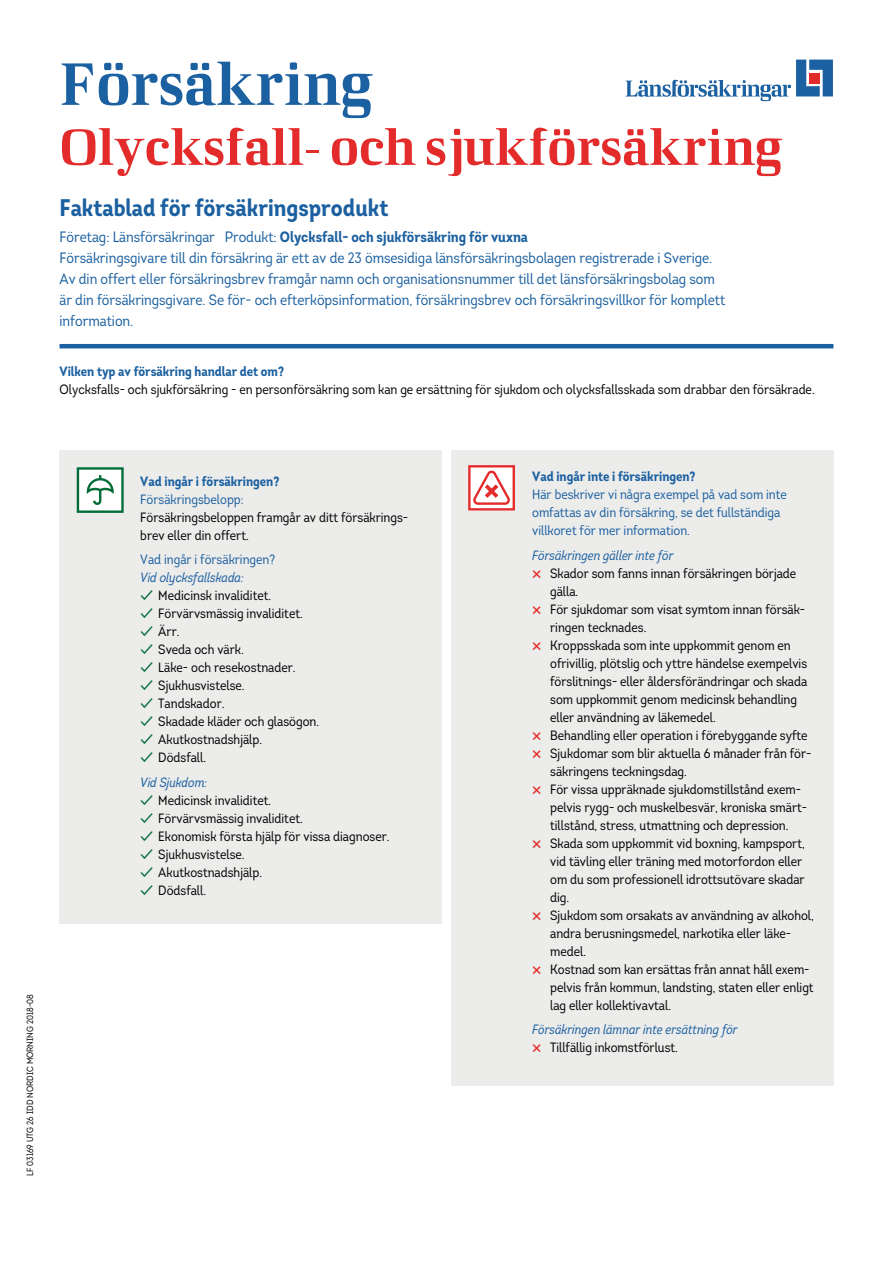
<style>
.page{position:relative;width:893px;height:1263px;background:#fff}
.page>*{position:absolute;margin:0;border:0;box-sizing:border-box;transform-origin:0 0}
.t1{font:60px "LF Rubrik";color:#1b60a0}
.t2{font:51px "LF Rubrik";color:#e42b2b}
.t3{font:700 24px "Intro Cond";color:#1b60a0}
.t4{font:15px/21px "Intro Cond";color:#1b60a0}
.t5{font:13.5px/18px "Intro Cond";color:#000}
.t6{font:13.5px/18px "Intro Cond";color:#1b60a0}
.t7{font:italic 13.5px/24.5px "Intro Cond";color:#1b60a0}
.t8{font:700 13.5px "Intro Cond";color:#1b60a0}
.t9{font:9px "Intro Cond";color:#000}
.s1{font-weight:700}
.s2{color:#006c37}
.s3{font-style:normal;color:#000}
</style>
<div class="page">
<svg style="left:625px;top:60px;width:208px;height:41px"></svg>
<div style="left:809px;top:73px;width:11px;height:10px;background:#e42b2b"></div>
<div style="left:60px;top:450px;width:382px;height:474px;background:#ececeb"></div>
<div style="left:451px;top:450px;width:382px;height:636px;background:#ececeb"></div>
<svg style="left:468px;top:465px;width:47px;height:45px;background:#f5b4b4"></svg>
<hr style="left:60px;top:344px;width:773px;height:4px;background:#1b60a0">
<svg style="left:77px;top:467px;width:47px;height:46px;background:#b6d5c6"></svg>
<h1 class="t1" style="left:60px;top:47px;width:315px">Försäkring</h1>
<h2 class="t2" style="left:60px;top:116px;width:724px">Olycksfall- och sjukförsäkring</h2>
<h3 class="t3" style="left:60px;top:192px;width:330px">Faktablad för försäkringsprodukt</h3>
<p class="t4" style="left:60px;top:226px;width:667px">Företag: Länsförsäkringar Produkt: <span class="s1">Olycksfall- och sjukförsäkring för vuxna<br></span>Försäkringsgivare till din försäkring är ett av de 23 ömsesidiga länsförsäkringsbolagen registrerade i Sverige.<br>Av din offert eller försäkringsbrev framgår namn och organisationsnummer till det länsförsäkringsbolag som är din försäkringsgivare. Se för- och efterköpsinformation, försäkringsbrev och försäkringsvillkor för komplett information.</p>
<p class="t8" style="left:60px;top:362px;width:226px">Vilken typ av försäkring handlar det om?</p>
<p class="t5" style="left:60px;top:380px;width:757px">Olycksfalls- och sjukförsäkring - en personförsäkring som kan ge ersättning för sjukdom och olycksfallsskada som drabbar den försäkrade.</p>
<p class="t9" style="left:24px;top:1176px;width:183px;rotate:-90deg">LF 03169 UTG 26 IDD NORDIC MORNING 2018-08</p>
<p class="t8" style="left:140px;top:472px;width:141px">Vad ingår i försäkringen?</p>
<p class="t6" style="left:140px;top:490px;width:105px">Försäkringsbelopp:</p>
<p class="t5" style="left:140px;top:508px;width:269px">Försäkringsbeloppen framgår av ditt försäkrings&shy;brev eller din offert.</p>
<p class="t6" style="left:140px;top:550px;width:136px">Vad ingår i försäkringen?</p>
<p class="t7" style="left:140px;top:565px;width:105px">Vid olycksfallskada:</p>
<p class="t5" style="left:140px;top:586px;width:132px"><span class="s2">✓</span> Medicinsk invaliditet.</p>
<p class="t5" style="left:140px;top:604px;width:164px"><span class="s2">✓</span> Förvärvsmässig invaliditet.</p>
<p class="t5" style="left:140px;top:622px;width:41px"><span class="s2">✓</span> Ärr.</p>
<p class="t5" style="left:140px;top:640px;width:105px"><span class="s2">✓</span> Sveda och värk.</p>
<p class="t5" style="left:140px;top:658px;width:157px"><span class="s2">✓</span> Läke- och resekostnader.</p>
<p class="t5" style="left:140px;top:676px;width:106px"><span class="s2">✓</span> Sjukhusvistelse.</p>
<p class="t5" style="left:140px;top:694px;width:86px"><span class="s2">✓</span> Tandskador.</p>
<p class="t5" style="left:140px;top:712px;width:180px"><span class="s2">✓</span> Skadade kläder och glasögon.</p>
<p class="t5" style="left:140px;top:730px;width:123px"><span class="s2">✓</span> Akutkostnadshjälp.</p>
<p class="t7" style="left:140px;top:745px;width:68px"><span class="s2">✓</span> <span class="s3">Dödsfall.<br></span>Vid Sjukdom:</p>
<p class="t5" style="left:140px;top:791px;width:132px"><span class="s2">✓</span> Medicinsk invaliditet.</p>
<p class="t5" style="left:140px;top:809px;width:164px"><span class="s2">✓</span> Förvärvsmässig invaliditet.</p>
<p class="t5" style="left:140px;top:827px;width:251px"><span class="s2">✓</span> Ekonomisk första hjälp för vissa diagnoser.</p>
<p class="t5" style="left:140px;top:845px;width:106px"><span class="s2">✓</span> Sjukhusvistelse.</p>
<p class="t5" style="left:140px;top:863px;width:123px"><span class="s2">✓</span> Akutkostnadshjälp.</p>
<p class="t5" style="left:140px;top:881px;width:67px"><span class="s2">✓</span> Dödsfall.</p>
<p class="t8" style="left:532px;top:468px;width:165px">Vad ingår inte i försäkringen?</p>
<p class="t6" style="left:532px;top:485px;width:256px">Här beskriver vi några exempel på vad som inte omfattas av din försäkring, se det fullständiga villkoret för mer information.</p>
<p class="t7" style="left:532px;top:543px;width:143px">Försäkringen gäller inte för</p>
<p class="t5" style="left:550px;top:564px;width:265px">Skador som fanns innan försäkringen började gälla.<br>För sjukdomar som visat symtom innan försäk&shy;ringen tecknades.<br>Kroppsskada som inte uppkommit genom en ofrivillig, plötslig och yttre händelse exempelvis förslitnings- eller åldersförändringar och skada som uppkommit genom medicinsk behandling eller användning av läkemedel.<br>Behandling eller operation i förebyggande syfte Sjukdomar som blir aktuella 6 månader från för&shy;säkringens teckningsdag.<br>För vissa uppräknade sjukdomstillstånd exem&shy;pelvis rygg- och muskelbesvär, kroniska smärt&shy;tillstånd, stress, utmattning och depression.<br>Skada som uppkommit vid boxning, kampsport, vid tävling eller träning med motorfordon eller om du som professionell idrottsutövare skadar dig.<br>Sjukdom som orsakats av användning av alkohol, andra berusningsmedel, narkotika eller läke&shy;medel.<br>Kostnad som kan ersättas från annat håll exem&shy;pelvis från kommun, landsting, staten eller enligt lag eller kollektivavtal.</p>
<p class="t7" style="left:532px;top:1017px;width:207px">Försäkringen lämnar inte ersättning för</p>
<p class="t5" style="left:550px;top:1038px;width:129px">Tillfällig inkomstförlust.</p>
</div>
